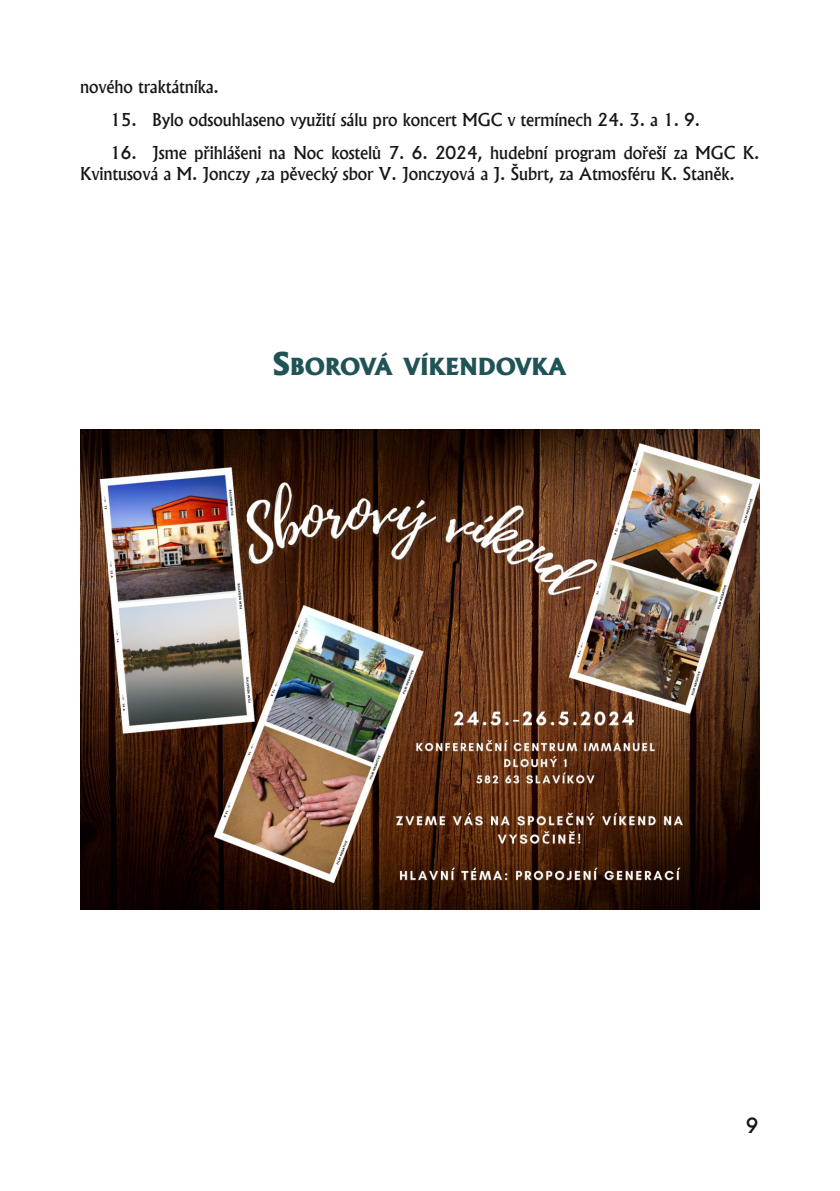
<style>
.page{position:relative;width:840px;height:1191px;background:#fff}
.page>*{position:absolute;margin:0;border:0;box-sizing:border-box;transform-origin:0 0}
.t1{font:expanded 22.4px "A028";letter-spacing:-.005em;color:#205355}
.t2{font:500 20px "Albertus";color:#181715}
.t3{font:500 17px/21px "Albertus";letter-spacing:-.005em;color:#181715}
.s1{font-size:30px}
</style>
<div class="page">
<img style="left:80px;top:429px;width:679px;height:480px">
<p class="t3" style="left:80px;top:76px;width:140px">nového traktátníka.</p>
<p class="t3" style="left:110px;top:109px;width:591px">15. Bylo odsouhlaseno využití sálu pro koncert MGC v termínech 24. 3. a 1. 9.</p>
<p class="t3" style="left:80px;top:142px;width:680px;text-indent:30px">16. Jsme přihlášeni na Noc kostelů 7. 6. 2024, hudební program dořeší za MGC K.<br>Kvintusová a M. Jonczy ,za pěvecký sbor V. Jonczyová a J. Šubrt, za Atmosféru K. Staněk.</p>
<h1 class="t1" style="left:273px;top:351px;width:294px"><span class="s1">S</span>BOROVÁ VÍKENDOVKA</h1>
<p class="t2" style="left:745px;top:1112px;width:14px">9</p>
</div>
